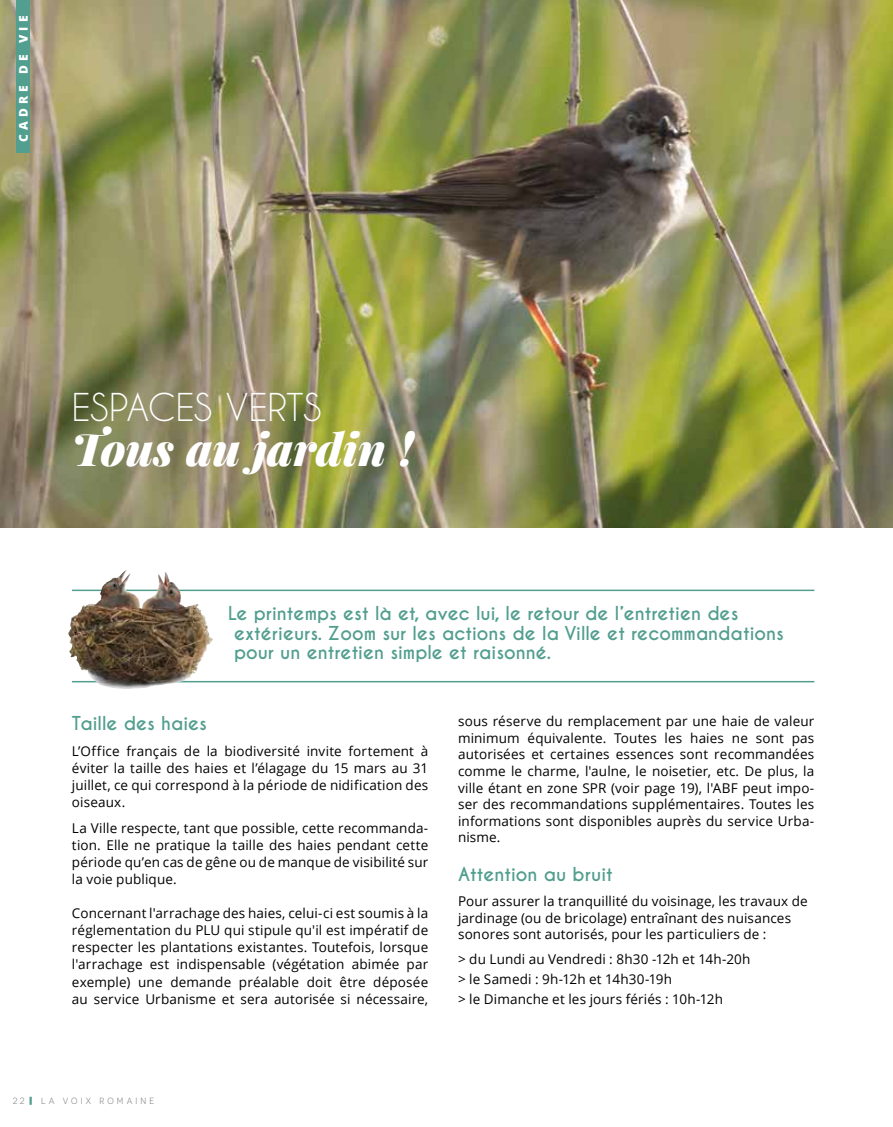
<style>
.page{position:relative;width:893px;height:1127px;background:#fff}
.page>*{position:absolute;margin:0;border:0;box-sizing:border-box;transform-origin:0 0}
.t1{font:italic 900 45px "Playfair Display";color:#fff}
.t2{font:36px "Caviar Dreams";letter-spacing:-.015em;color:#fff}
.t3{font:700 18px/19.5px "Caviar Dreams";color:#529e8f}
.t4{font:13.5px/17.1px "Open Sans";letter-spacing:.01em;color:#000;text-align:justify}
.t5{font:800 12px "Open Sans";letter-spacing:.35em;color:#fff}
.t6{font:9px "Novecentosans";letter-spacing:.35em;color:#808285}
.s1{color:#fff}
</style>
<div class="page">
<img style="left:0;top:0;width:893px;height:527px">
<svg style="left:30px;top:1097px;width:2px;height:8px"></svg>
<div style="left:16px;top:0;width:14px;height:152px;background:#529e8f"></div>
<hr style="left:72px;top:589px;width:742px;height:2px;background:#529e8f">
<hr style="left:72px;top:681px;width:742px;height:1px;background:#529e8f">
<img style="left:68px;top:570px;width:58px;height:119px">
<p class="t5" style="left:14px;top:142px;width:128px;rotate:-90deg">CADRE DE VIE</p>
<h2 class="t2" style="left:72px;top:385px;width:251px">ESPACES VERTS</h2>
<h1 class="t1" style="left:72px;top:417px;width:344px">Tous au jardin !</h1>
<h3 class="t3" style="left:234px;top:604px;width:551px;text-indent:-6px">Le printemps est là et, avec lui, le retour de l’entretien des extérieurs. Zoom sur les actions de la Ville et recommandations pour un entretien simple et raisonné.</h3>
<h3 class="t3" style="left:72px;top:714px;width:137px">Taille des haies</h3>
<p class="t4" style="left:72px;top:742px;width:358px">L’Office français de la biodiversité invite fortement à éviter la taille des haies et l’élagage du 15 mars au 31 juillet, ce qui correspond à la période de nidification des oiseaux.</p>
<p class="t4" style="left:72px;top:819px;width:358px">La Ville respecte, tant que possible, cette recommanda&shy;tion. Elle ne pratique la taille des haies pendant cette période qu’en cas de gêne ou de manque de visibilité sur la voie publique.</p>
<p class="t4" style="left:72px;top:904px;width:358px">Concernant l'arrachage des haies, celui-ci est soumis à la réglementation du PLU qui stipule qu'il est impératif de respecter les plantations existantes. Toutefois, lorsque l'arrachage est indispensable (végétation abimée par exemple) une demande préalable doit être déposée au service Urbanisme et sera autorisée si nécessaire,</p>
<p class="t4" style="left:458px;top:713px;width:358px;line-height:16.5px">sous réserve du remplacement par une haie de valeur minimum équivalente. Toutes les haies ne sont pas autorisées et certaines essences sont recommandées comme le charme, l'aulne, le noisetier, etc. De plus, la ville étant en zone SPR (voir page 19), l'ABF peut impo&shy;ser des recommandations supplémentaires. Toutes les informations sont disponibles auprès du service Urba&shy;nisme.</p>
<h3 class="t3" style="left:458px;top:865px;width:156px">Attention au bruit</h3>
<p class="t4" style="left:458px;top:892px;width:351px;line-height:16.5px;text-align:left">Pour assurer la tranquillité du voisinage, les travaux de jardinage (ou de bricolage) entraînant des nuisances sonores sont autorisés, pour les particuliers de :<span class="s1">que</span></p>
<p class="t4" style="left:458px;top:949px;width:294px;line-height:19.8px;text-align:left">&gt; du Lundi au Vendredi : 8h30 -12h et 14h-20h &gt; le Samedi : 9h-12h et 14h30-19h<br>&gt; le Dimanche et les jours fériés : 10h-12h</p>
<p class="t6" style="left:13px;top:1096px;width:13px">2 2</p>
<p class="t6" style="left:41px;top:1096px;width:115px">LA VOIX ROMAINE</p>
</div>
